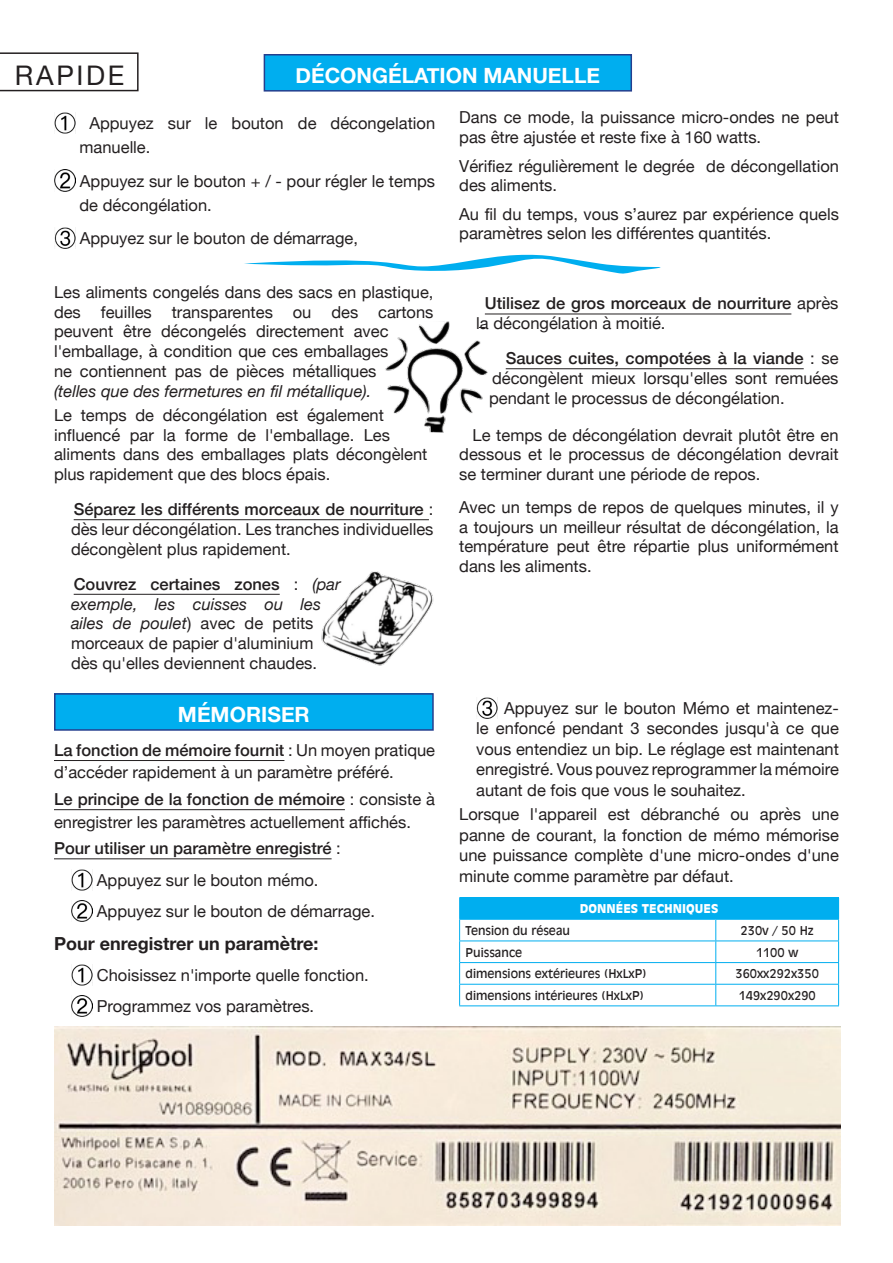
<style>
.page{position:relative;width:893px;height:1263px;background:#fff}
.page>*{position:absolute;margin:0;border:0;box-sizing:border-box;transform-origin:0 0}
.t1{font:27px "Helvetica Neue";letter-spacing:.1em;color:#231f20}
.t2{font:700 21px "Helvetica Neue";color:#fff}
.t3{font:700 18px "Helvetica Neue";color:#231f20}
.t4{font:16.5px/19.8px "Helvetica Neue";color:#231f20}
.t5{font:500 16.5px/19.8px "Helvetica Neue";color:#231f20}
.t6{font:italic 16.5px "Helvetica Neue";color:#231f20}
.t7{font:12px "Incised 901 BT";color:#231f20}
.t8{font:900 12px "Incised 901 BT";color:#fff}
.s1{font-weight:500}
.s2{font-style:italic}
.s3{font-weight:400}
</style>
<div class="page">
<svg style="left:0;top:52px;width:139px;height:39px"></svg>
<div style="left:264px;top:55px;width:367px;height:36px;background:#00aeef"></div>
<div style="left:264px;top:54px;width:368px;height:38px;border:2px solid #253f8e"></div>
<div style="left:55px;top:694px;width:378px;height:36px;background:#00aeef"></div>
<div style="left:54px;top:693px;width:380px;height:38px;border:2px solid #253f8e"></div>
<img style="left:54px;top:112px;width:21px;height:21px">
<img style="left:54px;top:170px;width:21px;height:21px">
<img style="left:54px;top:228px;width:21px;height:20px">
<hr style="left:74px;top:519px;width:355px;height:1px;background:#231f20">
<hr style="left:74px;top:594px;width:206px;height:1px;background:#231f20">
<hr style="left:485px;top:314px;width:306px;height:1px;background:#231f20">
<hr style="left:506px;top:368px;width:298px;height:1px;background:#231f20">
<img style="left:321px;top:571px;width:113px;height:95px">
<img style="left:385px;top:322px;width:103px;height:111px">
<svg style="left:244px;top:254px;width:417px;height:20px"></svg>
<hr style="left:54px;top:760px;width:230px;height:1px;background:#231f20">
<hr style="left:54px;top:809px;width:291px;height:1px;background:#231f20">
<hr style="left:54px;top:858px;width:278px;height:1px;background:#231f20">
<img style="left:71px;top:869px;width:21px;height:21px">
<img style="left:71px;top:900px;width:21px;height:21px">
<img style="left:71px;top:964px;width:21px;height:21px">
<img style="left:71px;top:995px;width:21px;height:21px">
<div style="left:460px;top:898px;width:379px;height:21px;background:#00aeef"></div>
<hr style="left:459px;top:897px;width:257px;height:1px;background:#00aeef">
<hr style="left:716px;top:897px;width:123px;height:1px;background:#00aeef">
<hr style="left:459px;top:919px;width:257px;height:1px;background:#00aeef">
<hr style="left:716px;top:919px;width:123px;height:1px;background:#00aeef">
<hr style="left:459px;top:940px;width:257px;height:1px;background:#00aeef">
<hr style="left:716px;top:940px;width:123px;height:1px;background:#00aeef">
<hr style="left:459px;top:962px;width:257px;height:1px;background:#00aeef">
<hr style="left:716px;top:962px;width:123px;height:1px;background:#00aeef">
<hr style="left:459px;top:984px;width:257px;height:1px;background:#00aeef">
<svg style="left:459px;top:898px;width:1px;height:107px"></svg>
<hr style="left:716px;top:984px;width:123px;height:1px;background:#00aeef">
<svg style="left:715px;top:920px;width:1px;height:85px"></svg>
<svg style="left:838px;top:919px;width:1px;height:86px"></svg>
<hr style="left:459px;top:1005px;width:257px;height:1px;background:#00aeef">
<hr style="left:716px;top:1005px;width:123px;height:1px;background:#00aeef">
<img style="left:476px;top:698px;width:21px;height:20px">
<img style="left:54px;top:1026px;width:787px;height:200px">
<h1 class="t1" style="left:15px;top:59px;width:111px">RAPIDE</h1>
<p class="t2" style="left:296px;top:63px;width:306px">DÉCONGÉLATION MANUELLE</p>
<p class="t4" style="left:80px;top:110px;width:357px;line-height:24.5px;text-indent:10px">Appuyez sur le bouton de décongelation manuelle.</p>
<p class="t4" style="left:80px;top:168px;width:357px;line-height:24.5px">Appuyez sur le bouton + / - pour régler le temps de décongélation.</p>
<p class="t4" style="left:80px;top:228px;width:280px">Appuyez sur le bouton de démarrage,</p>
<p class="t4" style="left:54px;top:282px;width:381px">Les aliments congelés dans des sacs en plastique, des feuilles transparentes ou des cartons peuvent être décongelés directement avec l'emballage, à condition que ces emballages<br>ne contiennent pas de pièces métalliques</p>
<p class="t6" style="left:54px;top:381px;width:319px">(telles que des fermetures en fil métallique).</p>
<p class="t4" style="left:54px;top:405px;width:375px">Le temps de décongélation est également influencé par la forme de l'emballage. Les aliments dans des emballages plats décongèlent plus rapidement que des blocs épais.</p>
<p class="t4" style="left:71px;top:499px;width:364px;text-align:justify"><span class="s1">Séparez les différents morceaux de nourriture</span> : dès leur décongélation. Les tranches individuelles décongèlent plus rapidement.</p>
<p class="t4" style="left:71px;top:574px;width:271px"><span class="s1">Couvrez certaines zones</span> : <span class="s2">(par exemple, les cuisses ou les ailes de poulet</span>) avec de petits morceaux de papier d'aluminium dès qu'elles deviennent chaudes.</p>
<p class="t2" style="left:178px;top:702px;width:133px">MÉMORISER</p>
<p class="t4" style="left:54px;top:739px;width:383px;line-height:22.5px"><span class="s1">La fonction de mémoire fournit</span> : Un moyen pratique d’accéder rapidement à un paramètre préféré.</p>
<p class="t4" style="left:54px;top:788px;width:383px;line-height:22.5px"><span class="s1">Le principe de la fonction de mémoire</span> : consiste à enregistrer les paramètres actuellement affichés.</p>
<p class="t4" style="left:97px;top:833px;width:280px;line-height:31.2px;text-indent:-43px"><span class="s1">Pour utiliser un paramètre enregistré</span> :<br>Appuyez sur le bouton mémo.<br>Appuyez sur le bouton de démarrage.</p>
<p class="t3" style="left:54px;top:932px;width:266px">Pour enregistrer un paramètre:</p>
<p class="t4" style="left:97px;top:959px;width:273px;line-height:31.3px">Choisissez n'importe quelle fonction.<br>Programmez vos paramètres.</p>
<p class="t4" style="left:459px;top:107px;width:381px">Dans ce mode, la puissance micro-ondes ne peut pas être ajustée et reste fixe à 160 watts.</p>
<p class="t4" style="left:459px;top:156px;width:381px">Vérifiez régulièrement le degrée de décongellation des aliments.</p>
<p class="t4" style="left:459px;top:204px;width:381px">Au fil du temps, vous s’aurez par expérience quels paramètres selon les différentes quantités.</p>
<p class="t5" style="left:476px;top:293px;width:364px;text-indent:9px">Utilisez de gros morceaux de nourriture <span class="s3">après la décongélation à moitié.</span></p>
<p class="t4" style="left:489px;top:348px;width:351px;text-align:justify;text-indent:17px"><span class="s1">Sauces cuites, compotées à la viande</span> : se décongèlent mieux lorsqu'elles sont remuées pendant le processus de décongélation.</p>
<p class="t4" style="left:459px;top:425px;width:381px;text-align:justify;text-indent:13px">Le temps de décongélation devrait plutôt être en dessous et le processus de décongélation devrait se terminer durant une période de repos.</p>
<p class="t4" style="left:459px;top:497px;width:381px;text-align:justify">Avec un temps de repos de quelques minutes, il y a toujours un meilleur résultat de décongélation, la température peut être répartie plus uniformément dans les aliments.</p>
<p class="t4" style="left:476px;top:697px;width:364px;line-height:20.5px;text-align:justify;text-indent:28px">Appuyez sur le bouton Mémo et maintenez&shy;le enfoncé pendant 3 secondes jusqu'à ce que vous entendiez un bip. Le réglage est maintenant enregistré. Vous pouvez reprogrammer la mémoire autant de fois que vous le souhaitez.</p>
<p class="t4" style="left:459px;top:804px;width:381px;line-height:20.5px;text-align:justify">Lorsque l'appareil est débranché ou après une panne de courant, la fonction de mémo mémorise une puissance complète d'une micro-ondes d'une minute comme paramètre par défaut.</p>
<p class="t8" style="left:580px;top:901px;width:140px">DONNÉES TECHNIQUES</p>
<p class="t7" style="left:466px;top:923px;width:106px">Tension du réseau</p>
<p class="t7" style="left:741px;top:923px;width:75px">230v / 50 Hz</p>
<p class="t7" style="left:466px;top:945px;width:58px">Puissance</p>
<p class="t7" style="left:756px;top:945px;width:44px">1100 w</p>
<p class="t7" style="left:466px;top:967px;width:183px">dimensions extérieures (HxLxP)</p>
<p class="t7" style="left:735px;top:967px;width:85px">360xx292x350</p>
<p class="t7" style="left:466px;top:988px;width:180px">dimensions intérieures (HxLxP)</p>
<p class="t7" style="left:738px;top:988px;width:79px">149x290x290</p>
</div>
